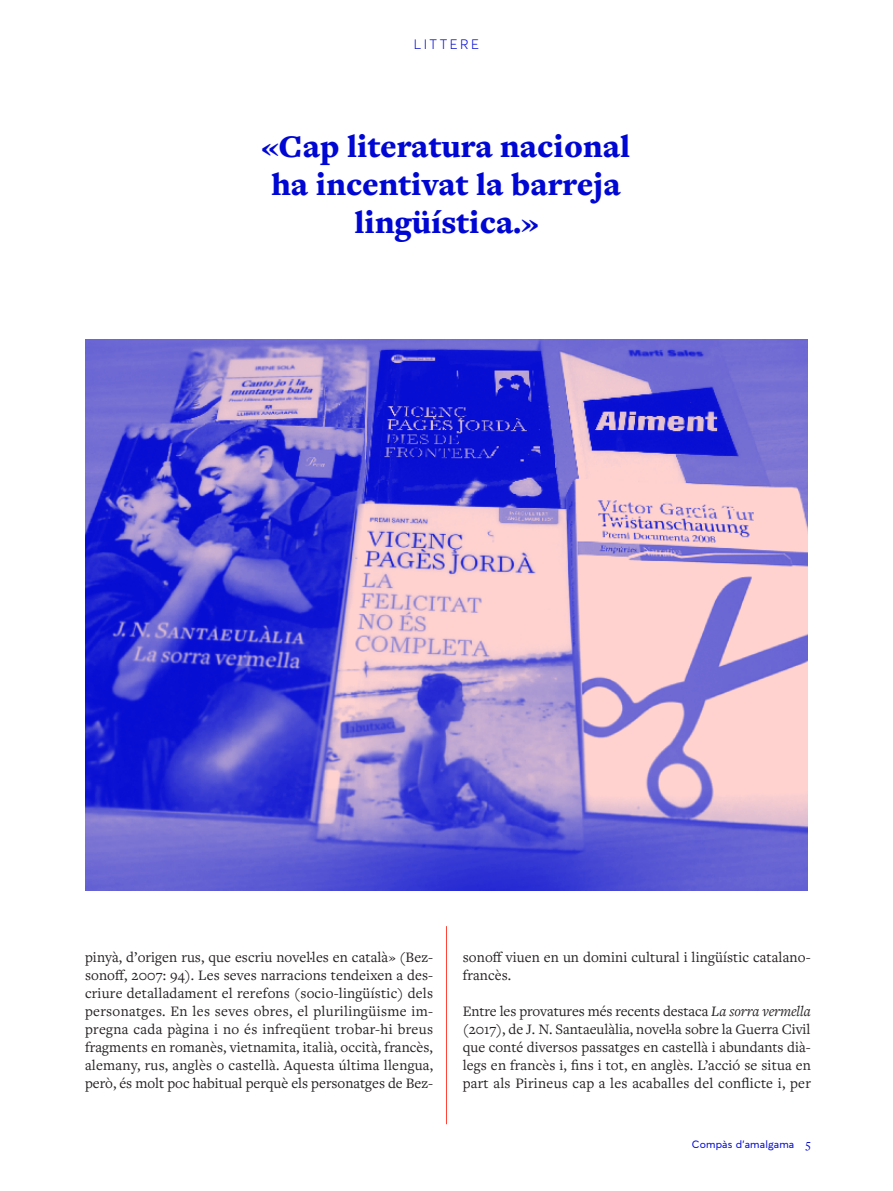
<style>
.page{position:relative;width:893px;height:1191px;background:#fff}
.page>*{position:absolute;margin:0;border:0;box-sizing:border-box;transform-origin:0 0}
.DESTACAT{font:900 32.85px/38.1px "Freight Text Pro";color:#0007d2;text-align:center}
.TEXT_GENERAL{font:15px/18px "Freight Text Pro";letter-spacing:.005em;color:#231f20;text-align:justify}
.t1{font:300 13.5px "Averta";letter-spacing:.18em;color:#0007d2}
.t2{font:10.5px "Averta";letter-spacing:.02em;color:#0007d2}
.s1{font-style:italic}
.s2{font-family:"Freight Text Pro";font-size:12.75px}
</style>
<div class="page">
<hr style="left:446px;top:926px;width:1px;height:198px;background:#ff4438">
<img style="left:85px;top:339px;width:723px;height:551px">
<p class="t1" style="left:414px;top:36px;width:67px">LITTERE</p>
<p class="DESTACAT" style="left:262px;top:126px;width:370px">«Cap literatura nacional ha incentivat la barreja lingüística.»</p>
<p class="TEXT_GENERAL" style="left:85px;top:947px;width:350px">pinyà, d’origen rus, que escriu novel·les en català» (Bez&shy;sonoff, 2007: 94). Les seves narracions tendeixen a des&shy;criure detalladament el rerefons (socio-lingüístic) dels personatges. En les seves obres, el plurilingüisme im&shy;pregna cada pàgina i no és infreqüent trobar-hi breus fragments en romanès, vietnamita, italià, occità, francès, alemany, rus, anglès o castellà. Aquesta última llengua, però, és molt poc habitual perquè els personatges de Bez-</p>
<p class="TEXT_GENERAL" style="left:463px;top:947px;width:349px">sonoff viuen en un domini cultural i lingüístic catalano&shy;francès.</p>
<p class="TEXT_GENERAL" style="left:463px;top:1001px;width:350px">Entre les provatures més recents destaca <span class="s1">La sorra vermella </span>(2017), de J. N. Santaeulàlia, novel·la sobre la Guerra Civil que conté diversos passatges en castellà i abundants dià&shy;legs en francès i, fins i tot, en anglès. L’acció se situa en part als Pirineus cap a les acaballes del conflicte i, per</p>
<p class="t2" style="left:692px;top:1137px;width:120px">Compàs d’amalgama <span class="s2">5</span></p>
</div>
